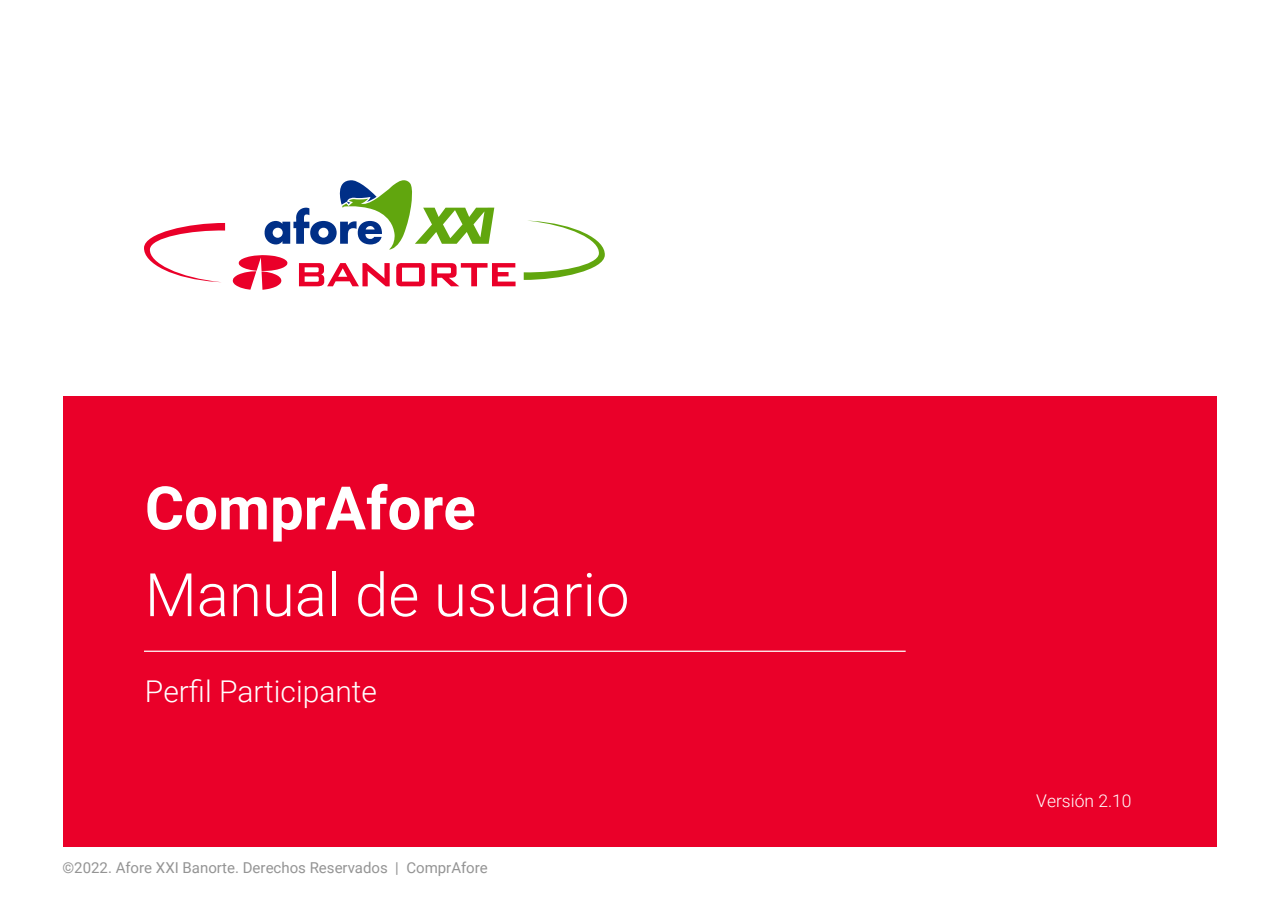
<style>
.page{position:relative;width:1280px;height:910px;background:#fff}
.page>*{position:absolute;margin:0;border:0;box-sizing:border-box;transform-origin:0 0}
.t1{font:300 60px "Roboto";color:#fff}
.t2{font:700 60px "Roboto";color:#fff}
.t3{font:300 30px "Roboto";color:#fff}
.t4{font:300 17.5px "Roboto";color:#fff}
.t5{font:15px "Roboto";color:#949494}
</style>
<div class="page">
<div style="left:63px;top:396px;width:1154px;height:451px;background:#ea0029"></div>
<hr style="left:144px;top:651px;width:762px;height:1px;background:#fff">
<svg style="left:524px;top:221px;width:81px;height:59px"></svg>
<svg style="left:144px;top:223px;width:81px;height:59px"></svg>
<svg style="left:233px;top:255px;width:55px;height:35px"></svg>
<svg style="left:299px;top:263px;width:91px;height:23px"></svg>
<svg style="left:396px;top:263px;width:29px;height:24px"></svg>
<svg style="left:431px;top:263px;width:85px;height:23px"></svg>
<svg style="left:264px;top:180px;width:230px;height:69px"></svg>
<h1 class="t2" style="left:145px;top:466px;width:332px">ComprAfore</h1>
<h1 class="t1" style="left:145px;top:553px;width:486px">Manual de usuario</h1>
<h2 class="t3" style="left:145px;top:671px;width:234px">Perfil Participante</h2>
<p class="t5" style="left:62px;top:857px;width:427px">©2022. Afore XXI Banorte. Derechos Reservados | ComprAfore</p>
<p class="t4" style="left:1036px;top:788px;width:97px">Versión 2.10</p>
</div>
